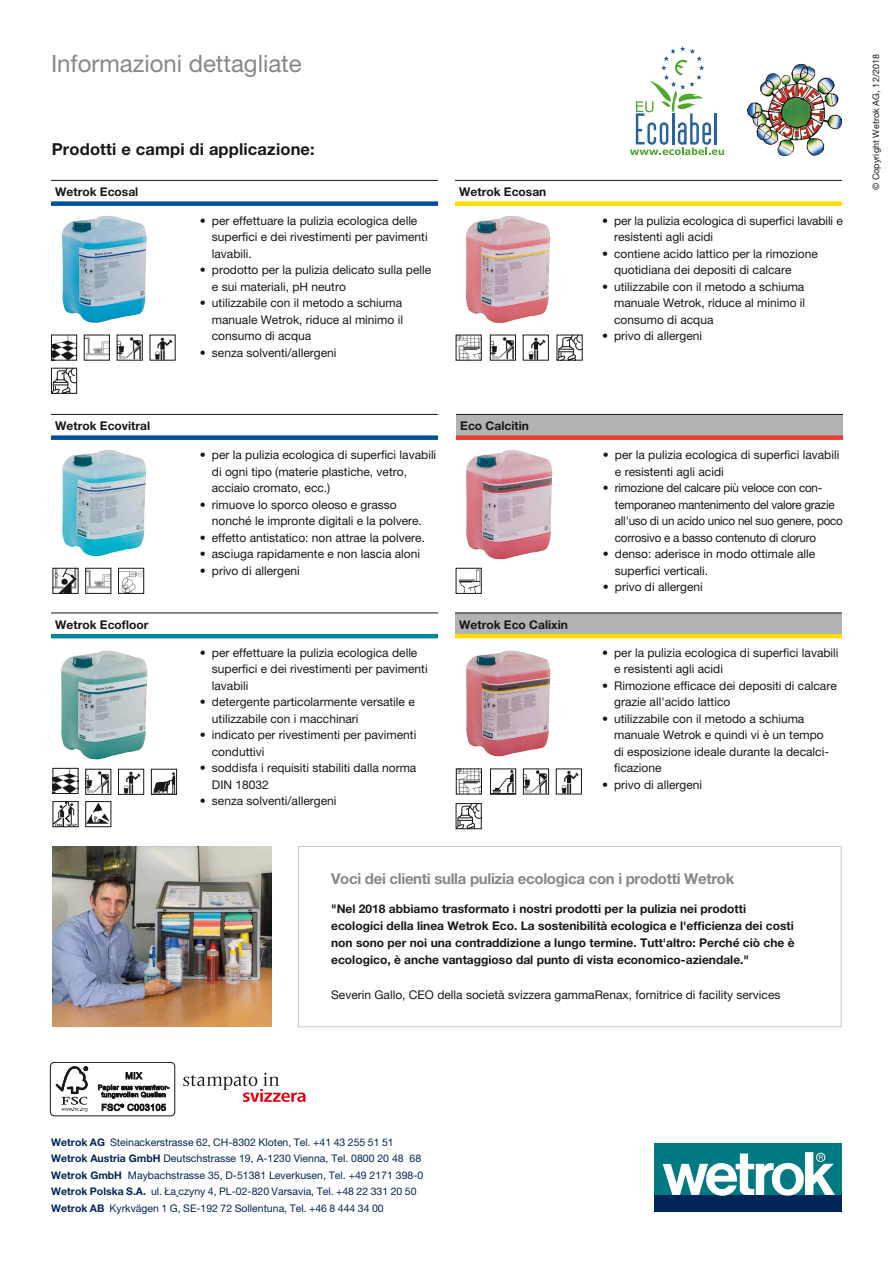
<style>
.page{position:relative;width:893px;height:1263px;background:#fff}
.page>*{position:absolute;margin:0;border:0;box-sizing:border-box;transform-origin:0 0}
.t1{font:24px "Helvetica Neue LT Pro";color:#868786}
.t2{font:700 16.5px "Helvetica Neue LT Pro";letter-spacing:.01em;color:#181716}
.t3{font:700 15px "Helvetica Neue LT Pro";letter-spacing:-.02em;color:#868786}
.t4{font:12px/16.5px "Helvetica Neue LT Pro";color:#181716}
.t5{font:700 12px/17.1px "Helvetica Neue LT Pro";color:#181716}
.t6{font:12px/16.5px "Helvetica Neue LT Pro";letter-spacing:-.02em;color:#181716}
.t7{font:10.5px/16.5px "Helvetica Neue LT Pro";color:#002659}
.t8{font:9px "Helvetica Neue LT Pro";letter-spacing:.01em;color:#181716}
.s1{font-weight:700}
</style>
<div class="page">
<div style="left:655px;top:1195px;width:187px;height:17px;background:#002659"></div>
<div style="left:655px;top:1144px;width:187px;height:51px;background:#007981"></div>
<svg style="left:663px;top:1152px;width:172px;height:44px"></svg>
<div style="left:298px;top:846px;width:544px;height:181px;background:#fff;border:1px solid #c5c6c6"></div>
<img style="left:53px;top:846px;width:218px;height:181px">
<div style="left:50px;top:1062px;width:125px;height:54px;border:1px solid #181716;border-radius:4px"></div>
<svg style="left:56px;top:1066px;width:32px;height:46px"></svg>
<svg style="left:98px;top:1072px;width:71px;height:39px"></svg>
<svg style="left:183px;top:1073px;width:123px;height:29px"></svg>
<img style="left:466px;top:450px;width:86px;height:109px">
<div style="left:456px;top:414px;width:387px;height:21px;background:#b1b2b3"></div>
<div style="left:456px;top:435px;width:387px;height:5px;background:#e83c30"></div>
<hr style="left:456px;top:414px;width:387px;height:1px;background:#181716">
<img style="left:61px;top:651px;width:86px;height:108px">
<hr style="left:51px;top:634px;width:387px;height:4px;background:#008898">
<hr style="left:51px;top:612px;width:387px;height:1px;background:#181716">
<img style="left:123px;top:771px;width:18px;height:22px">
<div style="left:118px;top:769px;width:26px;height:26px;border:1px solid #181716"></div>
<img style="left:87px;top:803px;width:22px;height:21px">
<div style="left:85px;top:801px;width:26px;height:26px;border:1px solid #181716"></div>
<img style="left:62px;top:450px;width:84px;height:106px">
<div style="left:51px;top:435px;width:387px;height:5px;background:#004f9e"></div>
<hr style="left:51px;top:414px;width:387px;height:1px;background:#181716">
<img style="left:55px;top:770px;width:21px;height:22px">
<div style="left:53px;top:768px;width:25px;height:26px;border:1px solid #181716"></div>
<img style="left:87px;top:570px;width:22px;height:22px">
<div style="left:85px;top:568px;width:26px;height:26px;border:1px solid #181716"></div>
<img style="left:62px;top:216px;width:85px;height:107px">
<img style="left:466px;top:216px;width:84px;height:107px">
<div style="left:455px;top:201px;width:387px;height:5px;background:#fd0"></div>
<hr style="left:455px;top:180px;width:387px;height:1px;background:#181716">
<div style="left:51px;top:201px;width:387px;height:5px;background:#004f9e"></div>
<hr style="left:51px;top:180px;width:387px;height:1px;background:#181716">
<img style="left:458px;top:570px;width:22px;height:22px">
<div style="left:456px;top:568px;width:26px;height:26px;border:1px solid #181716"></div>
<img style="left:458px;top:337px;width:22px;height:22px">
<div style="left:456px;top:335px;width:26px;height:26px;border:1px solid #181716"></div>
<img style="left:458px;top:770px;width:22px;height:22px">
<div style="left:456px;top:768px;width:26px;height:26px;border:1px solid #181716"></div>
<img style="left:53px;top:337px;width:22px;height:22px">
<div style="left:51px;top:335px;width:26px;height:26px;border:1px solid #181716"></div>
<svg style="left:559px;top:337px;width:22px;height:22px"></svg>
<svg style="left:456px;top:805px;width:25px;height:25px"></svg>
<div style="left:456px;top:803px;width:26px;height:26px;border:1px solid #181716"></div>
<svg style="left:53px;top:370px;width:22px;height:22px"></svg>
<div style="left:51px;top:368px;width:26px;height:26px;border:1px solid #181716"></div>
<img style="left:154px;top:337px;width:19px;height:22px">
<img style="left:528px;top:337px;width:18px;height:22px">
<img style="left:561px;top:770px;width:18px;height:22px">
<div style="left:556px;top:768px;width:26px;height:26px;border:1px solid #181716"></div>
<img style="left:86px;top:337px;width:22px;height:22px">
<div style="left:84px;top:335px;width:26px;height:26px;border:1px solid #181716"></div>
<img style="left:87px;top:771px;width:22px;height:22px">
<div style="left:85px;top:769px;width:26px;height:26px;border:1px solid #181716"></div>
<img style="left:153px;top:772px;width:22px;height:21px">
<div style="left:151px;top:769px;width:26px;height:26px;border:1px solid #181716"></div>
<img style="left:55px;top:803px;width:22px;height:22px">
<div style="left:53px;top:801px;width:26px;height:26px;border:1px solid #181716"></div>
<img style="left:119px;top:337px;width:22px;height:22px">
<div style="left:117px;top:335px;width:26px;height:26px;border:1px solid #181716"></div>
<img style="left:492px;top:337px;width:22px;height:22px">
<div style="left:490px;top:335px;width:26px;height:26px;border:1px solid #181716"></div>
<img style="left:525px;top:770px;width:22px;height:22px">
<div style="left:523px;top:768px;width:26px;height:26px;border:1px solid #181716"></div>
<img style="left:466px;top:651px;width:84px;height:105px">
<div style="left:455px;top:613px;width:387px;height:21px;background:#b1b2b3"></div>
<hr style="left:455px;top:634px;width:387px;height:4px;background:#fd0">
<hr style="left:455px;top:612px;width:387px;height:1px;background:#181716">
<img style="left:120px;top:570px;width:22px;height:22px">
<div style="left:118px;top:568px;width:26px;height:26px;border:1px solid #181716"></div>
<img style="left:492px;top:770px;width:22px;height:22px">
<div style="left:490px;top:768px;width:26px;height:26px;border:1px solid #181716"></div>
<img style="left:55px;top:570px;width:21px;height:22px">
<div style="left:53px;top:568px;width:25px;height:26px;border:1px solid #181716"></div>
<svg style="left:630px;top:46px;width:94px;height:109px"></svg>
<hr style="left:715px;top:113px;width:2px;height:31px;background:#26629b">
<img style="left:748px;top:64px;width:94px;height:91px">
<h1 class="t1" style="left:51px;top:50px;width:252px">Informazioni dettagliate</h1>
<h2 class="t2" style="left:52px;top:139px;width:265px">Prodotti e campi di applicazione:</h2>
<p class="t5" style="left:55px;top:183px;width:85px">Wetrok Ecosal</p>
<p class="t5" style="left:459px;top:183px;width:89px">Wetrok Ecosan</p>
<p class="t5" style="left:55px;top:417px;width:96px">Wetrok Ecovitral</p>
<p class="t5" style="left:55px;top:616px;width:95px">Wetrok Ecofloor</p>
<p class="t4" style="left:212px;top:212px;width:217px;text-indent:-12px">• per effettuare la pulizia ecologica delle superfici e dei rivestimenti per pavimenti lavabili.</p>
<p class="t4" style="left:212px;top:261px;width:221px;text-indent:-12px">• prodotto per la pulizia delicato sulla pelle e sui materiali, pH neutro</p>
<p class="t4" style="left:212px;top:294px;width:193px;text-align:justify;text-indent:-12px">• utilizzabile con il metodo a schiuma manuale Wetrok, riduce al minimo il consumo di acqua</p>
<p class="t4" style="left:200px;top:344px;width:138px">• senza solventi/allergeni</p>
<p class="t4" style="left:212px;top:446px;width:226px;text-indent:-12px">• per la pulizia ecologica di superfici lavabili di ogni tipo (materie plastiche, vetro, acciaio cromato, ecc.)</p>
<p class="t4" style="left:212px;top:496px;width:212px;text-indent:-12px">• rimuove lo sporco oleoso e grasso nonché le impronte digitali e la polvere.</p>
<p class="t4" style="left:200px;top:529px;width:227px">• effetto antistatico: non attrae la polvere.</p>
<p class="t4" style="left:200px;top:545px;width:222px">• asciuga rapidamente e non lascia aloni</p>
<p class="t4" style="left:200px;top:562px;width:101px">• privo di allergeni</p>
<p class="t4" style="left:212px;top:644px;width:217px;text-indent:-12px">• per effettuare la pulizia ecologica delle superfici e dei rivestimenti per pavimenti lavabili</p>
<p class="t4" style="left:212px;top:693px;width:204px;text-indent:-12px">• detergente particolarmente versatile e utilizzabile con i macchinari</p>
<p class="t4" style="left:212px;top:726px;width:206px;text-indent:-12px">• indicato per rivestimenti per pavimenti conduttivi</p>
<p class="t4" style="left:212px;top:759px;width:206px;text-indent:-12px">• soddisfa i requisiti stabiliti dalla norma<br>DIN 18032</p>
<p class="t4" style="left:200px;top:792px;width:138px">• senza solventi/allergeni</p>
<p class="t5" style="left:460px;top:417px;width:70px">Eco Calcitin</p>
<p class="t5" style="left:459px;top:616px;width:110px">Wetrok Eco Calixin</p>
<p class="t4" style="left:614px;top:212px;width:230px;text-indent:-12px">• per la pulizia ecologica di superfici lavabili e resistenti agli acidi</p>
<p class="t4" style="left:614px;top:245px;width:205px;text-indent:-12px">• contiene acido lattico per la rimozione quotidiana dei depositi di calcare</p>
<p class="t4" style="left:614px;top:278px;width:193px;text-align:justify;text-indent:-12px">• utilizzabile con il metodo a schiuma manuale Wetrok, riduce al minimo il consumo di acqua</p>
<p class="t4" style="left:602px;top:327px;width:101px">• privo di allergeni</p>
<p class="t4" style="left:615px;top:446px;width:226px;text-indent:-12px">• per la pulizia ecologica di superfici lavabili e resistenti agli acidi</p>
<p class="t6" style="left:615px;top:479px;width:230px;text-indent:-12px">• rimozione del calcare più veloce con con&shy;temporaneo mantenimento del valore grazie all'uso di un acido unico nel suo genere, poco corrosivo e a basso contenuto di cloruro</p>
<p class="t4" style="left:615px;top:545px;width:202px;text-indent:-12px">• denso: aderisce in modo ottimale alle superfici verticali.</p>
<p class="t4" style="left:603px;top:578px;width:101px">• privo di allergeni</p>
<p class="t4" style="left:614px;top:644px;width:226px;text-indent:-12px">• per la pulizia ecologica di superfici lavabili e resistenti agli acidi</p>
<p class="t4" style="left:614px;top:677px;width:224px;text-indent:-12px">• Rimozione efficace dei depositi di calcare grazie all'acido lattico</p>
<p class="t4" style="left:614px;top:710px;width:216px;text-indent:-12px">• utilizzabile con il metodo a schiuma manuale Wetrok e quindi vi è un tempo di esposizione ideale durante la decalci&shy;ficazione</p>
<p class="t4" style="left:602px;top:776px;width:101px">• privo di allergeni</p>
<p class="t3" style="left:331px;top:869px;width:405px">Voci dei clienti sulla pulizia ecologica con i prodotti Wetrok</p>
<p class="t5" style="left:331px;top:900px;width:465px">"Nel 2018 abbiamo trasformato i nostri prodotti per la pulizia nei prodotti ecologici della linea Wetrok Eco. La sostenibilità ecologica e l'efficienza dei costi non sono per noi una contraddizione a lungo termine. Tutt'altro: Perché ciò che è ecologico, è anche vantaggioso dal punto di vista economico-aziendale."</p>
<p class="t4" style="left:331px;top:986px;width:451px">Severin Gallo, CEO della società svizzera gammaRenax, fornitrice di facility services</p>
<p class="t8" style="left:871px;top:190px;width:138px;rotate:-90deg">© Copyright Wetrok AG, 12/2018</p>
<p class="t7" style="left:51px;top:1134px;width:373px"><span class="s1">Wetrok AG</span> Steinackerstrasse 62, CH-8302 Kloten, Tel. +41 43 255 51 51<br><span class="s1">Wetrok Austria GmbH</span> Deutschstrasse 19, A-1230 Vienna, Tel. 0800 20 48 68<br><span class="s1">Wetrok GmbH</span> Maybachstrasse 35, D-51381 Leverkusen, Tel. +49 2171 398-0<br><span class="s1">Wetrok Polska S.A.</span> ul. Ła¸czyny 4, PL-02-820 Varsavia, Tel. +48 22 331 20 50<br><span class="s1">Wetrok AB</span> Kyrkvägen 1 G, SE-192 72 Sollentuna, Tel. +46 8 444 34 00</p>
</div>
